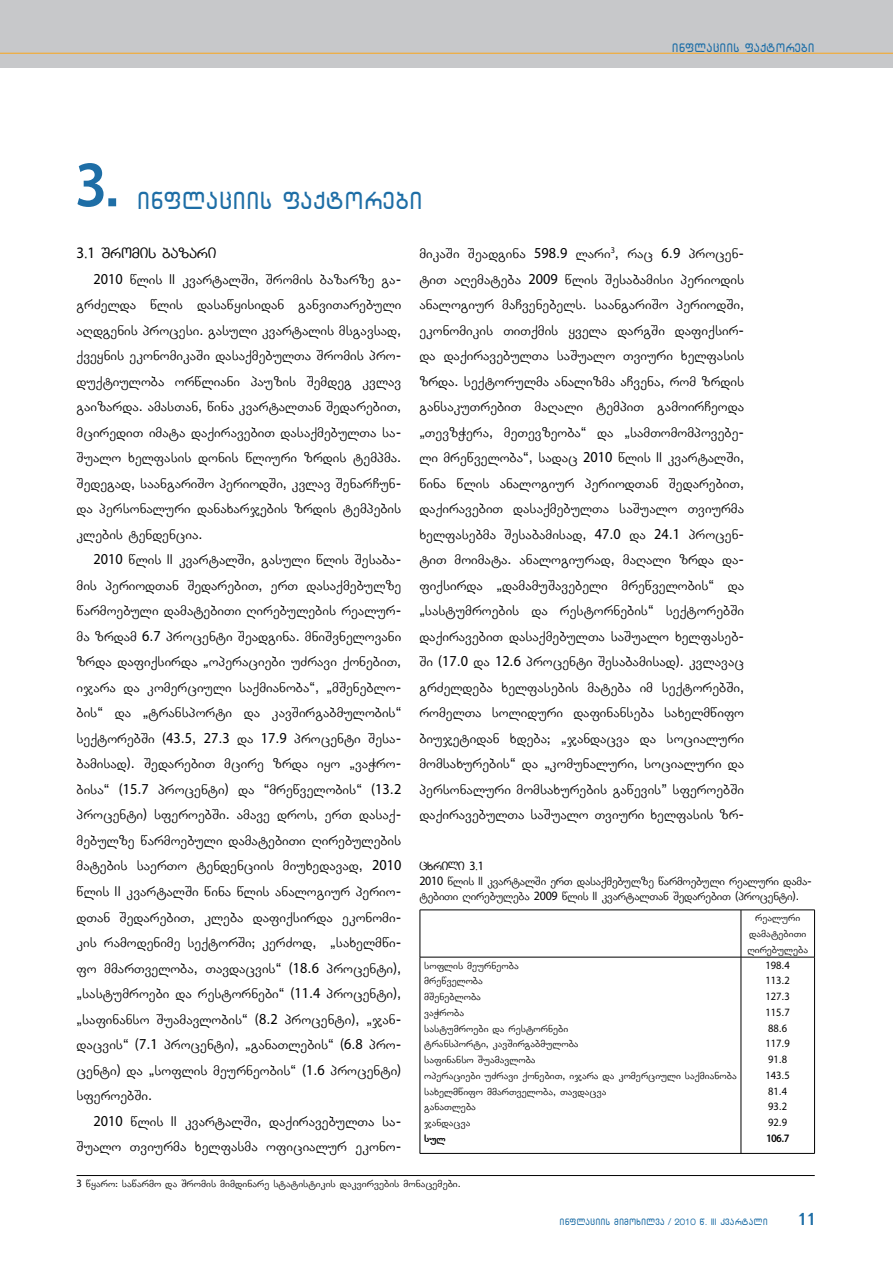
<style>
.page{position:relative;width:893px;height:1263px;background:#fff}
.page>*{position:absolute;margin:0;border:0;box-sizing:border-box;transform-origin:0 0}
.t1{font:700 60px "A Kolkhety N";color:#1e6ea6}
.t2{font:24px "Sanet";color:#1e6ea6}
.t3{font:18px "Gotthard";color:#1e6ea6}
.t4{font:15px "A Kolkhety M";letter-spacing:.02em;color:#000}
.t5{font:14.25px/25.5px "A Kolkhety N";color:#000;text-align:justify}
.t6{font:12px/15px "A Kolkhety N";letter-spacing:-.02em;color:#000}
.t7{font:12px "Sanet";color:#1e6ea6}
.t8{font:12px "A Kolkhety M";color:#000}
.t9{font:10.5px/15.8px "A Kolkhety N";color:#000}
.t10{font:700 10.5px "A Kolkhety N";color:#000}
.t11{font:9px "Sanet";color:#1e6ea6}
</style>
<div class="page">
<div style="left:0;top:0;width:893px;height:68px;background:#c7c8ca"></div>
<hr style="left:0;top:53px;width:893px;height:1px;background:#faa61a">
<hr style="left:741px;top:910px;width:74px;height:1px;background:#000">
<hr style="left:814px;top:910px;width:1px;height:47px;background:#000">
<hr style="left:420px;top:957px;width:1px;height:196px;background:#000">
<hr style="left:741px;top:957px;width:74px;height:1px;background:#000">
<hr style="left:741px;top:957px;width:1px;height:196px;background:#000">
<hr style="left:814px;top:957px;width:1px;height:196px;background:#000">
<hr style="left:420px;top:1153px;width:395px;height:1px;background:#000">
<hr style="left:420px;top:910px;width:321px;height:1px;background:#000">
<hr style="left:420px;top:910px;width:1px;height:47px;background:#000">
<hr style="left:741px;top:910px;width:1px;height:47px;background:#000">
<hr style="left:420px;top:957px;width:321px;height:1px;background:#000">
<hr style="left:77px;top:1175px;width:738px;height:1px;background:#000">
<p class="t7" style="left:672px;top:40px;width:144px">INFLACIIS FAQTOREBI</p>
<h1 class="t1" style="left:77px;top:150px;width:44px">3.</h1>
<h2 class="t2" style="left:137px;top:186px;width:287px">INFLACIIS FAQTOREBI</h2>
<p class="t4" style="left:77px;top:244px;width:141px">3.1 SROMIS BAZARI</p>
<p class="t5" style="left:77px;top:266px;width:326px;text-indent:17px">2010 WLIS II KVARTALSI, SROMIS BAZARZE GA-GRZELDA WLIS DASAWYISIDAN GANVITAREBULI ARDGENIS PROCESI. GASULI KVARTALIS MSGAVSAD, QVEYNIS EKONOMIKASI DASAQMEBULTA SROMIS PRO-DUQTIULOBA ORWLIANI PAUZIS SEMDEG KVLAV GAIZARDA. AMASTAN, WINA KVARTALTAN SEDAREBIT, MCIREDIT IMATA DAQIRAVEBIT DASAQMEBULTA SA-SUALO XELFASIS DONIS WLIURI ZRDIS TEMPMA.<br>SEDEGAD, SAANGARISO PERIODSI, KVLAV SENARCUN-DA PERSONALURI DANAXARJEBIS ZRDIS TEMPEBIS KLEBIS TENDENCIA.</p>
<p class="t5" style="left:77px;top:547px;width:326px;text-indent:17px">2010 WLIS II KVARTALSI, GASULI WLIS SESABA-MIS PERIODTAN SEDAREBIT, ERT DASAQMEBULZE WARMOEBULI DAMATEBITI RIREBULEBIS REALUR-MA ZRDAM 6.7 PROCENTI SEADGINA. MNISVNELOVANI ZRDA DAFIQSIRDA „OPERACIEBI UZRAVI QONEBIT, IJARA DA KOMERCIULI SAQMIANOBA“, „MSENEBLO-BIS“ DA „TRANSPORTI DA KAVSIRGABMULOBIS“ SEQTOREBSI (43.5, 27.3 DA 17.9 PROCENTI SESA-BAMISAD). SEDAREBIT MCIRE ZRDA IYO „VAWRO-BISA“ (15.7 PROCENTI) DA “MREWVELOBIS“ (13.2<br>PROCENTI) SFEROEBSI. AMAVE DROS, ERT DASAQ-MEBULZE WARMOEBULI DAMATEBITI RIREBULEBIS MATEBIS SAERTO TENDENCIIS MIUXEDAVAD, 2010<br>WLIS II KVARTALSI WINA WLIS ANALOGIUR PERIO-DTAN SEDAREBIT, KLEBA DAFIQSIRDA EKONOMI-KIS RAMODENIME SEQTORSI; KERZOD, „SAXELMWI-FO MMARTVELOBA, TAVDACVIS“ (18.6 PROCENTI), „SASTUMROEBI DA RESTORNEBI“ (11.4 PROCENTI), „SAFINANSO SUAMAVLOBIS“ (8.2 PROCENTI), „JAN-DACVIS“ (7.1 PROCENTI), „GANATLEBIS“ (6.8 PRO-CENTI) DA „SOFLIS MEURNEOBIS“ (1.6 PROCENTI)<br>SFEROEBSI.</p>
<p class="t5" style="left:77px;top:1108px;width:326px;text-align:right">2010 WLIS II KVARTALSI, DAQIRAVEBULTA SA-<br>SUALO TVIURMA XELFASMA OFICIALUR EKONO-</p>
<p class="t5" style="left:419px;top:240px;width:326px">MIKASI SEADGINA 598.9 LARI<sup>3</sup>, RAC 6.9 PROCEN-TIT AREMATEBA 2009 WLIS SESABAMISI PERIODIS ANALOGIUR MACVENEBELS. SAANGARISO PERIODSI, EKONOMIKIS TITQMIS YVELA DARGSI DAFIQSIR-DA DAQIRAVEBULTA SASUALO TVIURI XELFASIS ZRDA. SEQTORULMA ANALIZMA ACVENA, ROM ZRDIS GANSAKUTREBIT MARALI TEMPIT GAMOIRCEODA „TEVZWERA, METEVZEOBA“ DA „SAMTOMOMPOVEBE-LI MREWVELOBA“, SADAC 2010 WLIS II KVARTALSI, WINA WLIS ANALOGIUR PERIODTAN SEDAREBIT, DAQIRAVEBIT DASAQMEBULTA SASUALO TVIURMA XELFASEBMA SESABAMISAD, 47.0 DA 24.1 PROCEN-TIT MOIMATA. ANALOGIURAD, MARALI ZRDA DA-FIQSIRDA „DAMAMUSAVEBELI MREWVELOBIS“ DA „SASTUMROEBIS DA RESTORNEBIS“ SEQTOREBSI DAQIRAVEBIT DASAQMEBULTA SASUALO XELFASEB-SI (17.0 DA 12.6 PROCENTI SESABAMISAD). KVLAVAC GRZELDEBA XELFASEBIS MATEBA IM SEQTOREBSI, ROMELTA SOLIDURI DAFINANSEBA SAXELMWIFO BIUJETIDAN XDEBA; „JANDACVA DA SOCIALURI MOMSAXUREBIS“ DA `KOMUNALURI, SOCIALURI DA PERSONALURI MOMSAXUREBIS GAWEVIS” SFEROEBSI DAQIRAVEBULTA SASUALO TVIURI XELFASIS ZR-</p>
<p class="t8" style="left:419px;top:858px;width:66px">CXRILI 3.1</p>
<p class="t6" style="left:419px;top:873px;width:394px">2010 WLIS II KVARTALSI ERT DASAQMEBULZE WARMOEBULI REALURI DAMA-<br>TEBITI RIREBULEBA 2009 WLIS II KVARTALTAN SEDAREBIT (PROCENTI).</p>
<p class="t9" style="left:747px;top:910px;width:62px;text-align:center">REALURI<br>DAMATEBITI<br>RIREBULEBA</p>
<p class="t9" style="left:765px;top:957px;width:26px">198.4<br>113.2<br>127.3<br>115.7<br>88.6<br>117.9<br>91.8<br>143.5<br>81.4<br>93.2<br>92.9</p>
<p class="t10" style="left:766px;top:1132px;width:24px">106.7</p>
<p class="t9" style="left:424px;top:957px;width:314px">SOFLIS MEURNEOBA<br>MREWVELOBA<br>MSENEBLOBA<br>VAWROBA<br>SASTUMROEBI DA RESTORNEBI<br>TRANSPORTI, KAVSIRGABMULOBA<br>SAFINANSO SUAMAVLOBA<br>OPERACIEBI UZRAVI QONEBIT, IJARA DA KOMERCIULI SAQMIANOBA<br>SAXELMWIFO MMARTVELOBA, TAVDACVA<br>GANATLEBA<br>JANDACVA</p>
<p class="t10" style="left:424px;top:1132px;width:23px">sul</p>
<p class="t9" style="left:77px;top:1176px;width:386px">3 WYARO: SAWARMO DA SROMIS MIMDINARE STATISTIKIS DAKVIRVEBIS MONACEMEBI.</p>
<p class="t11" style="left:560px;top:1217px;width:210px">INFLACIIS MIMOXILVA / 2010 W. III KVARTALI</p>
<p class="t3" style="left:797px;top:1209px;width:19px">11</p>
</div>
